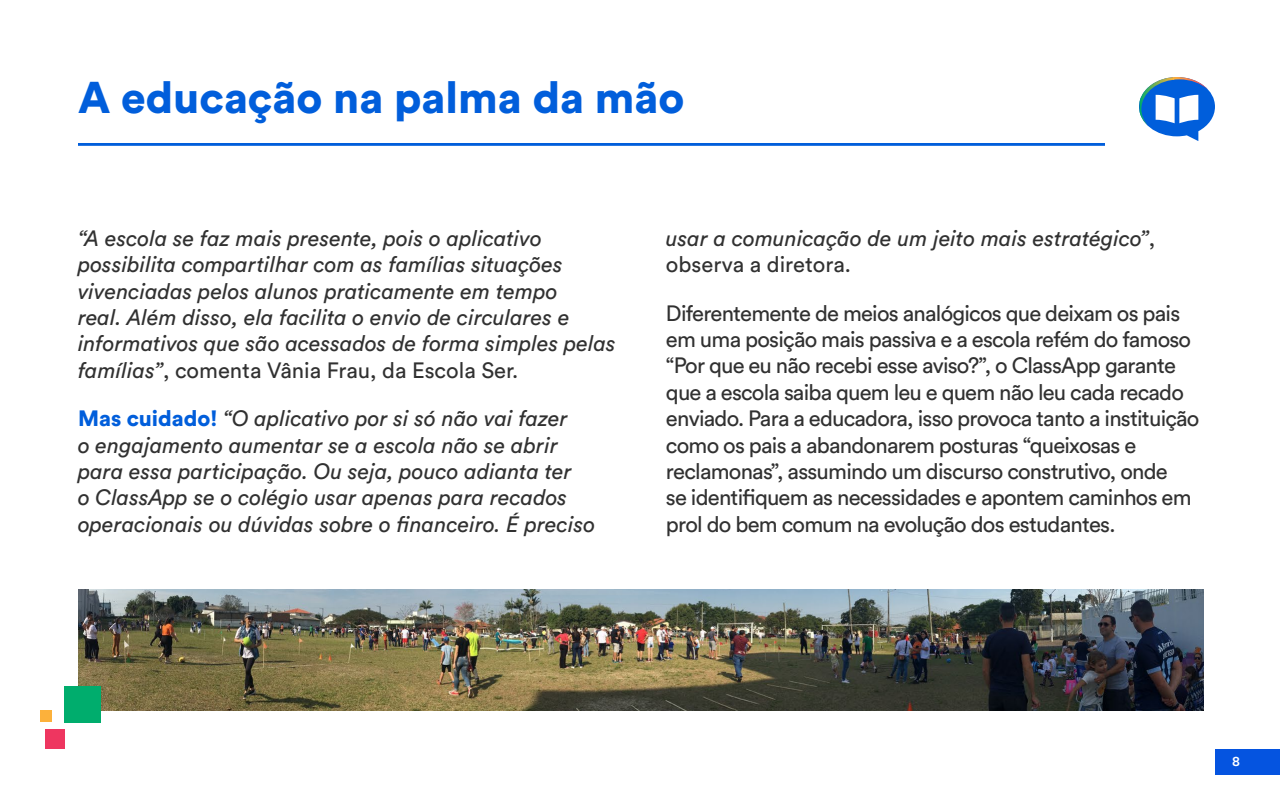
<style>
.page{position:relative;width:1280px;height:800px;background:#fff}
.page>*{position:absolute;margin:0;border:0;box-sizing:border-box;transform-origin:0 0}
.t1{font:900 44px "Circular Std";color:#015edb}
.t2{font:italic 22px/26.4px "Circular Std";color:#313131}
.t3{font:22px/26.4px "Circular Std";letter-spacing:-.035em;color:#313131}
.t4{font:500 14px "Circular Std";color:#fff}
.s1{font-style:normal}
.s2{font-weight:900;font-style:normal;color:#015edb}
</style>
<div class="page">
<div style="left:1215px;top:749px;width:65px;height:26px;background:#0554e0"></div>
<svg style="left:1139px;top:77px;width:76px;height:64px"></svg>
<hr style="left:78px;top:143px;width:1027px;height:3px;background:#015edb">
<img style="left:78px;top:589px;width:1126px;height:122px">
<div style="left:46px;top:729px;width:19px;height:19px;background:#ee3660"></div>
<div style="left:40px;top:710px;width:12px;height:12px;background:#fcb13b"></div>
<div style="left:64px;top:686px;width:37px;height:37px;background:#00ad6d"></div>
<h1 class="t1" style="left:78px;top:68px;width:608px">A educação na palma da mão</h1>
<p class="t2" style="left:78px;top:225px;width:540px">“A escola se faz mais presente, pois o aplicativo possibilita compartilhar com as famílias situações vivenciadas pelos alunos praticamente em tempo<br>real. Além disso, ela facilita o envio de circulares e informativos que são acessados de forma simples pelas famílias”<span class="s1">, comenta Vânia Frau, da Escola Ser.</span></p>
<p class="t2" style="left:78px;top:405px;width:519px"><span class="s2">Mas cuidado!</span> “O aplicativo por si só não vai fazer<br>o engajamento aumentar se a escola não se abrir para essa participação. Ou seja, pouco adianta ter<br>o ClassApp se o colégio usar apenas para recados operacionais ou dúvidas sobre o financeiro. É preciso</p>
<p class="t2" style="left:666px;top:225px;width:491px">usar a comunicação de um jeito mais estratégico”<span class="s1">, observa a diretora.</span></p>
<p class="t3" style="left:666px;top:299px;width:535px">Diferentemente de meios analógicos que deixam os pais em uma posição mais passiva e a escola refém do famoso “Por que eu não recebi esse aviso?”, o ClassApp garante que a escola saiba quem leu e quem não leu cada recado enviado. Para a educadora, isso provoca tanto a instituição como os pais a abandonarem posturas “queixosas e reclamonas”, assumindo um discurso construtivo, onde<br>se identifiquem as necessidades e apontem caminhos em prol do bem comum na evolução dos estudantes.</p>
<p class="t4" style="left:1232px;top:753px;width:9px">8</p>
</div>
